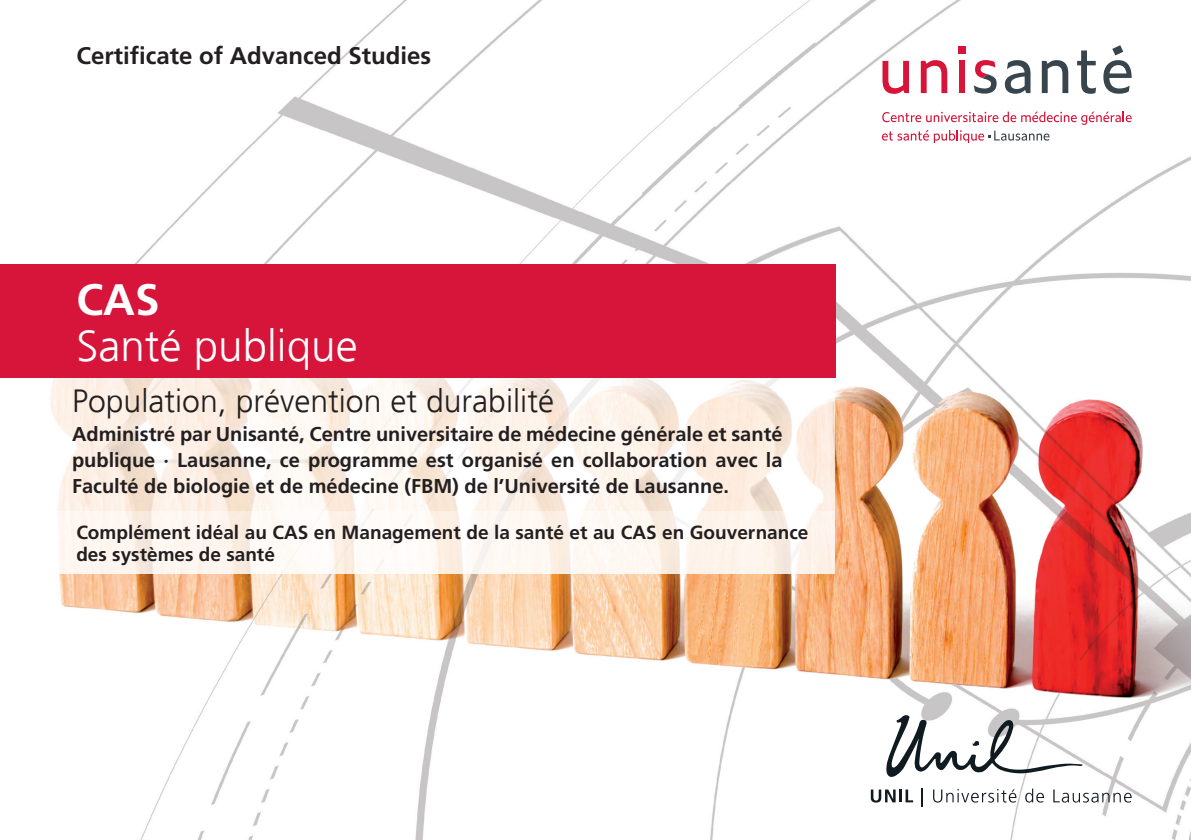
<style>
.page{position:relative;width:1191px;height:840px;background:#fff}
.page>*{position:absolute;margin:0;border:0;box-sizing:border-box;transform-origin:0 0}
.t1{font:300 44px "Frutiger";color:#fff}
.t2{font:700 44px "Frutiger";color:#fff}
.t3{font:300 32px "Frutiger";color:#231f20}
.t4{font:700 24px "Frutiger";color:#231f20}
.t5{font:700 20px/26px "Frutiger";color:#231f20;text-align:justify}
.t6{font:700 19px/22px "Frutiger";color:#231f20}
</style>
<div class="page">
<img style="left:59px;top:0;width:1132px;height:839px">
<svg style="left:0;top:377px;width:835px;height:133px"></svg>
<svg style="left:57px;top:510px;width:778px;height:63px;fill:#fef6f0"></svg>
<div style="left:0;top:264px;width:835px;height:113px;background:#d71439"></div>
<svg style="left:886px;top:714px;width:197px;height:65px"></svg>
<svg style="left:870px;top:789px;width:43px;height:13px"></svg>
<svg style="left:921px;top:788px;width:2px;height:18px"></svg>
<svg style="left:933px;top:788px;width:83px;height:14px"></svg>
<svg style="left:1025px;top:788px;width:19px;height:14px"></svg>
<svg style="left:1053px;top:789px;width:78px;height:13px"></svg>
<div style="left:958px;top:47px;width:7px;height:7px;background:#d71439"></div>
<svg style="left:882px;top:61px;width:27px;height:33px"></svg>
<svg style="left:920px;top:60px;width:27px;height:33px"></svg>
<div style="left:958px;top:61px;width:6px;height:32px;background:#d71439"></div>
<svg style="left:1004px;top:60px;width:26px;height:34px"></svg>
<svg style="left:1041px;top:60px;width:27px;height:33px"></svg>
<svg style="left:1077px;top:50px;width:19px;height:44px"></svg>
<svg style="left:1103px;top:45px;width:28px;height:49px"></svg>
<svg style="left:882px;top:111px;width:249px;height:32px"></svg>
<svg style="left:973px;top:60px;width:23px;height:33px"></svg>
<p class="t4" style="left:76px;top:41px;width:356px">Certificate of Advanced Studies</p>
<h1 class="t2" style="left:76px;top:273px;width:85px">CAS</h1>
<h1 class="t1" style="left:76px;top:320px;width:283px">Santé publique</h1>
<h2 class="t3" style="left:72px;top:383px;width:483px">Population, prévention et durabilité</h2>
<p class="t5" style="left:72px;top:420px;width:712px">Administré par Unisanté, Centre universitaire de médecine générale et santé publique · Lausanne, ce programme est organisé en collaboration avec la Faculté de biologie et de médecine (FBM) de l’Université de Lausanne.</p>
<p class="t6" style="left:76px;top:520px;width:733px">Complément idéal au CAS en Management de la santé et au CAS en Gouvernance des systèmes de santé</p>
</div>
